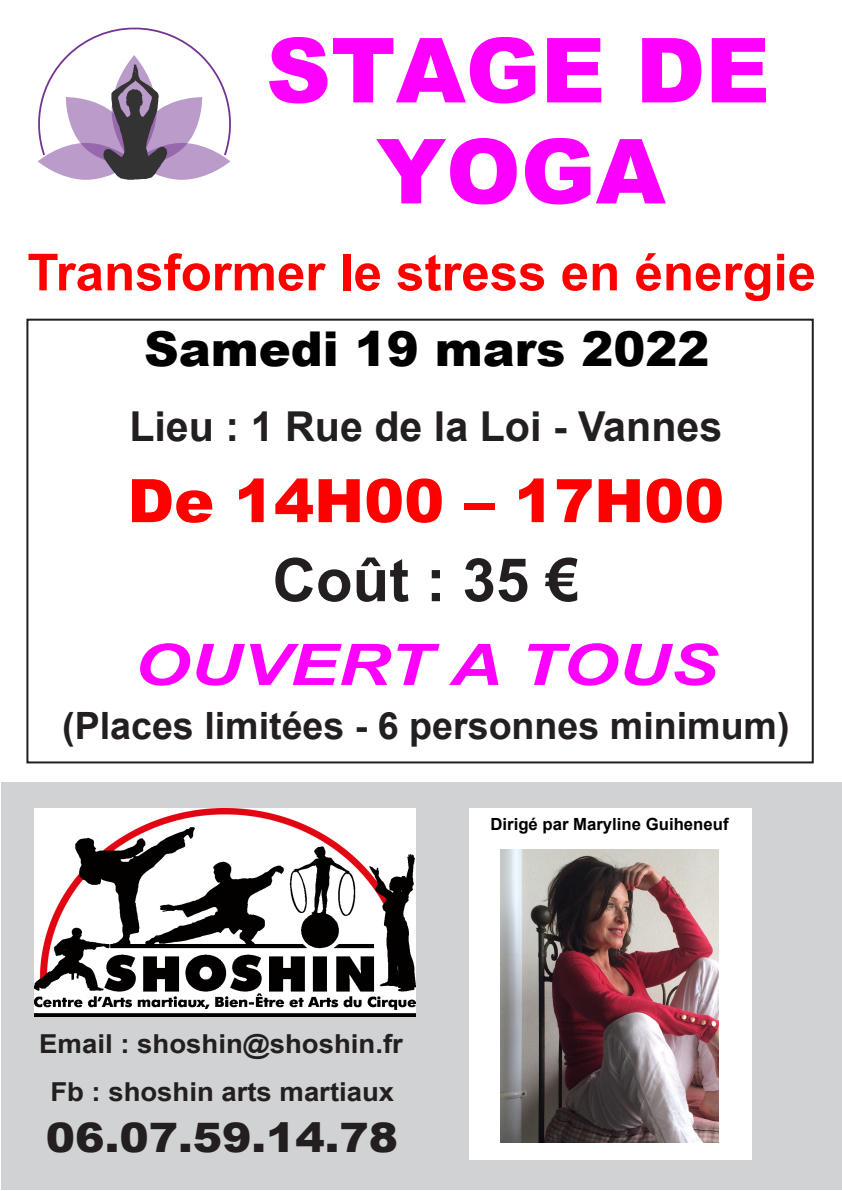
<style>
.page{position:relative;width:842px;height:1191px;background:#fff}
.page>*{position:absolute;margin:0;border:0;box-sizing:border-box;transform-origin:0 0}
.t1{font:900 89.8px "Arial";color:#f0f}
.t2{font:900 89.8px "Arial";color:#fb00ff}
.t3{font:900 60px "Arial";color:#f00}
.t4{font:700 60px "Arial";color:#231f20}
.t5{font:italic 700 57.3px "Arial";color:#f0f;scale:1.26 1}
.t6{font:700 51px "Arial";color:#f00}
.t7{font:900 48px "Arial";color:#000}
.t8{font:700 41.2px "Arial";color:#231f20}
.t9{font:900 40.6px "Arial";color:#231f20;scale:1.08 1}
.t10{font:700 37.6px "Arial";color:#231f20}
.t11{font:700 26.1px "Arial";color:#231f20;scale:1.06 1}
.t12{font:700 26.1px "Arial";color:#231f20;scale:1.05 1}
.t13{font:700 16.7px "Arial";color:#000}
</style>
<div class="page">
<svg style="left:38px;top:27px;width:193px;height:153px"></svg>
<div style="left:1px;top:782px;width:841px;height:407px;background:#d0d2d3"></div>
<div style="left:26px;top:319px;width:788px;height:444px;border:2px solid #231f20"></div>
<div style="left:469px;top:808px;width:282px;height:351px;background:#fff"></div>
<img style="left:500px;top:849px;width:218px;height:293px">
<img style="left:34px;top:808px;width:381px;height:208px">
<h1 class="t1" style="left:266px;top:5px;width:505px">STAGE DE</h1>
<h1 class="t2" style="left:376px;top:106px;width:291px">YOGA</h1>
<h3 class="t6" style="left:27px;top:236px;width:790px">Transformer le stress en énergie</h3>
<p class="t7" style="left:144px;top:314px;width:567px">Samedi 19 mars 2022</p>
<p class="t8" style="left:129px;top:397px;width:594px">Lieu : 1 Rue de la Loi - Vannes</p>
<h2 class="t3" style="left:127px;top:457px;width:598px">De 14H00 – 17H00</h2>
<h2 class="t4" style="left:272px;top:538px;width:308px">Coût : 35 €</h2>
<h3 class="t5" style="left:134px;top:626px;width:465px">OUVERT A TOUS</h3>
<p class="t10" style="left:62px;top:699px;width:729px">(Places limitées - 6 personnes minimum)</p>
<p class="t11" style="left:39px;top:1025px;width:345px">Email : shoshin@shoshin.fr</p>
<p class="t12" style="left:50px;top:1073px;width:329px">Fb : shoshin arts martiaux</p>
<p class="t9" style="left:46px;top:1108px;width:328px">06.07.59.14.78</p>
<p class="t13" style="left:490px;top:812px;width:240px">Dirigé par Maryline Guiheneuf</p>
</div>
